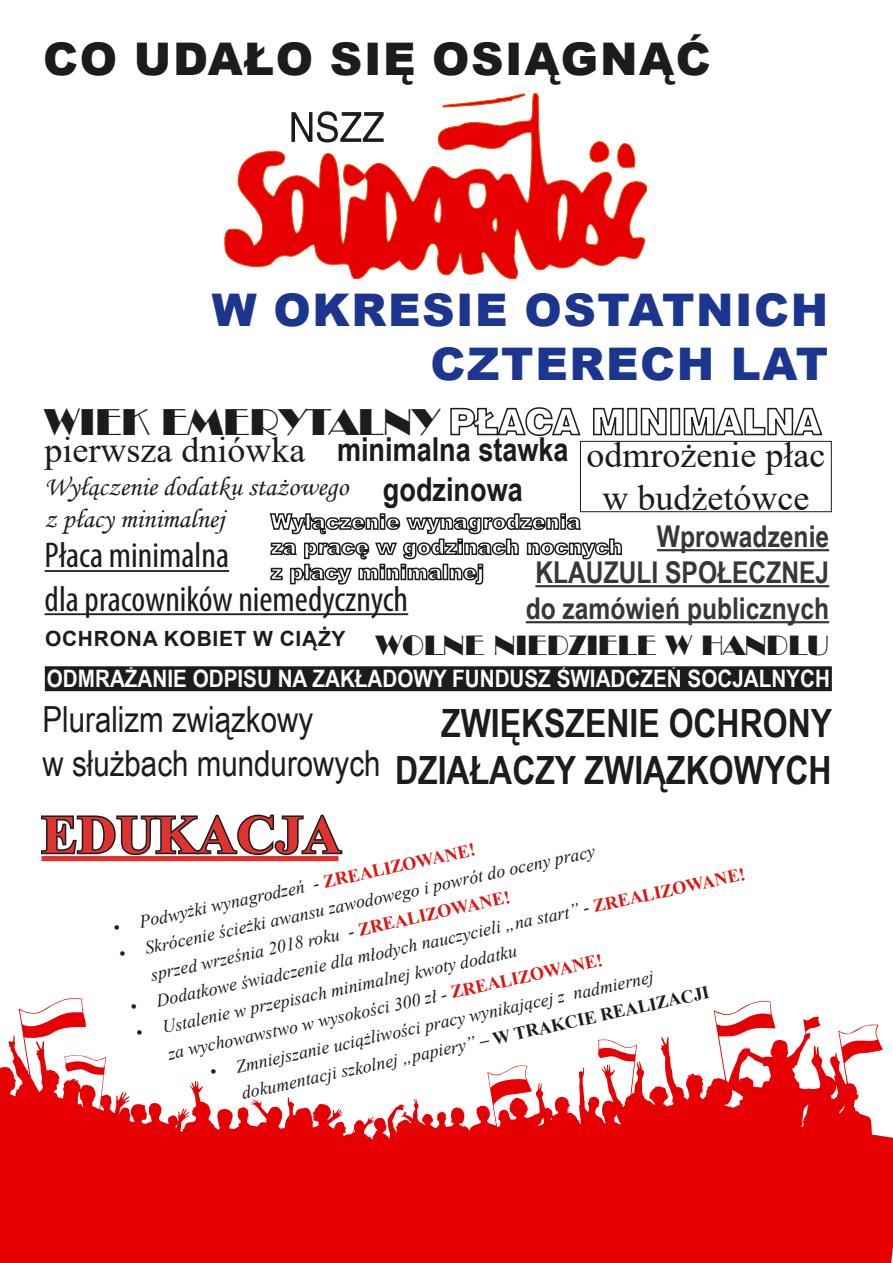
<style>
.page{position:relative;width:893px;height:1263px;background:#fff}
.page>*{position:absolute;margin:0;border:0;box-sizing:border-box;transform-origin:0 0}
.t1{font:700 54px "Times New Roman";color:#df3330}
.t2{font:900 45px/54px "Arial";letter-spacing:.035em;color:#1c368f;text-align:right}
.t3{font:900 45px "Arial";letter-spacing:.035em;color:#1b1c20}
.t4{font:700 39px/46.8px "Arial Narrow";color:#1b1c20;text-align:right}
.t5{font:36px/43.2px "Times New Roman";color:#1b1c20;text-align:center}
.t6{font:condensed 36px/43.2px "Myriad Pro";color:#1b1c20}
.t7{font:36px/43.2px "Arial Narrow";color:#1b1c20}
.t8{font:36px "Broadway BT";color:#1b1c20}
.t9{font:700 33px "Arial Narrow";color:#1b1c20}
.t10{font:700 30px/36px "Arial Narrow";color:#39363a;text-align:right}
.t11{font:27px/32.4px "Monotype Corsiva";color:#1b1c20}
.t12{font:27px "Broadway BT";color:#1b1c20}
.t13{font:700 24px "Arial Narrow";color:#fff;scale:1.05 1}
.t14{font:italic 18px/27.5px "Times New Roman";color:#1b1c20}
.s1{font-family:"Arial Narrow";font-weight:700;font-size:33px}
.s2{font-weight:700;font-style:normal;color:#e0140f}
.s3{font-weight:700;font-style:normal}
</style>
<div class="page">
<svg style="left:225px;top:94px;width:422px;height:185px"></svg>
<svg style="left:291px;top:111px;width:93px;height:31px"></svg>
<svg style="left:0;top:998px;width:893px;height:265px;fill:#e60004"></svg>
<svg style="left:450px;top:407px;width:131px;height:29px"></svg>
<svg style="left:593px;top:407px;width:31px;height:29px"></svg>
<div style="left:627px;top:408px;width:10px;height:27px;border:2px solid #1b1c20"></div>
<svg style="left:640px;top:407px;width:27px;height:29px"></svg>
<div style="left:670px;top:408px;width:10px;height:27px;border:2px solid #1b1c20"></div>
<svg style="left:683px;top:407px;width:140px;height:29px"></svg>
<div style="left:580px;top:441px;width:251px;height:71px;border:1px solid #1b1c20"></div>
<svg style="left:269px;top:512px;width:354px;height:73px"></svg>
<hr style="left:45px;top:570px;width:184px;height:2px;background:#1b1c20">
<hr style="left:45px;top:613px;width:363px;height:2px;background:#1b1c20">
<hr style="left:657px;top:549px;width:172px;height:2px;background:#39363a">
<hr style="left:535px;top:585px;width:294px;height:2px;background:#39363a">
<hr style="left:526px;top:621px;width:303px;height:2px;background:#39363a">
<div style="left:45px;top:667px;width:786px;height:24px;background:#1b1c20"></div>
<svg style="left:41px;top:814px;width:302px;height:48px"></svg>
<h2 class="t3" style="left:43px;top:26px;width:669px">CO UDAŁO SIĘ OSIĄGNĄĆ</h2>
<h2 class="t2" style="left:212px;top:282px;width:618px">W OKRESIE OSTATNICH<br>CZTERECH LAT</h2>
<h3 class="t8" style="left:45px;top:400px;width:396px">WIEK EMERYTALNY</h3>
<h3 class="t5" style="left:45px;top:428px;width:525px">pierwsza dniówka <span class="s1">MINIMALNA STAWKA</span></h3>
<h3 class="t9" style="left:383px;top:464px;width:141px">GODZINOWA</h3>
<h3 class="t5" style="left:586px;top:432px;width:240px">odmrożenie płac w budżetówce</h3>
<h3 class="t11" style="left:45px;top:470px;width:305px">Wyłączenie dodatku stażowego z płacy minimalnej</h3>
<h3 class="t6" style="left:45px;top:533px;width:365px">Płaca minimalna<br>dla pracowników niemedycznych</h3>
<h3 class="t10" style="left:526px;top:517px;width:305px">WPROWADZENIE<br>KLAUZULI SPOŁECZNEJ<br>DO ZAMÓWIEŃ PUBLICZNYCH</h3>
<h3 class="t12" style="left:45px;top:629px;width:785px"><sup>OCHRONA</sup> <sup>KOBIET</sup> <sup>W</sup> <sup>CIĄŻY</sup> WOLNE NIEDZIELE W HANDLU</h3>
<h3 class="t13" style="left:47px;top:661px;width:747px">ODMRAŻANIE ODPISU NA ZAKŁADOWY FUNDUSZ ŚWIADCZEŃ SOCJALNYCH</h3>
<h3 class="t7" style="left:43px;top:697px;width:339px">Pluralizm związkowy<br>w służbach mundurowych</h3>
<h3 class="t4" style="left:395px;top:698px;width:438px">ZWIĘKSZENIE OCHRONY<br>DZIAŁACZY ZWIĄZKOWYCH</h3>
<h1 class="t1" style="left:41px;top:796px;width:301px">EDUKACJA</h1>
<p class="t14" style="left:110px;top:913px;width:372px;rotate:-12deg">• Podwyżki wynagrodzeń - <span class="s2">ZREALIZOWANE!</span></p>
<p class="t14" style="left:142px;top:933px;width:461px;text-indent:-27px;rotate:-12deg">• Skrócenie ścieżki awansu zawodowego i powrót do oceny pracy sprzed września 2018 roku - <span class="s2">ZREALIZOWANE!</span></p>
<p class="t14" style="left:127px;top:992px;width:630px;rotate:-12deg">• Dodatkowe świadczenie dla młodych nauczycieli „na start” - <span class="s2">ZREALIZOWANE!</span></p>
<p class="t14" style="left:159px;top:1013px;width:446px;text-indent:-27px;rotate:-12deg">• Ustalenie w przepisach minimalnej kwoty dodatku<br>za wychowawstwo w wysokości 300 zł - <span class="s2">ZREALIZOWANE!</span></p>
<p class="t14" style="left:233px;top:1052px;width:480px;text-indent:-27px;rotate:-12deg">• Zmniejszanie uciążliwości pracy wynikającej z nadmiernej dokumentacji szkolnej „papiery” <span class="s3">– W TRAKCIE REALIZACJI</span></p>
</div>
